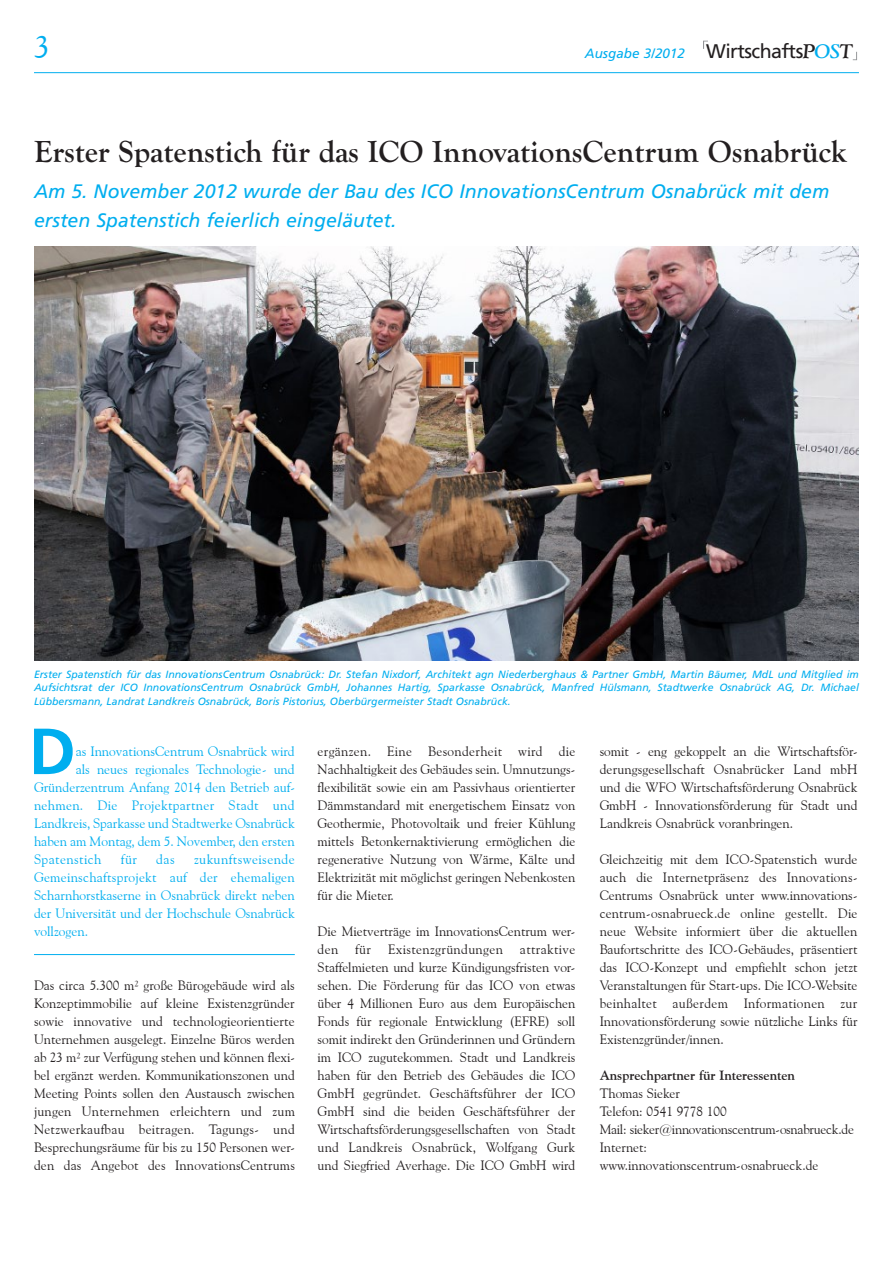
<style>
.page{position:relative;width:893px;height:1263px;background:#fff}
.page>*{position:absolute;margin:0;border:0;box-sizing:border-box;transform-origin:0 0}
.t1{font:700 65.1px "Frutiger";color:#00aeef}
.t2{font:700 31.5px "Goudy Old Sty T";color:#231f20}
.t3{font:31.5px "Goudy Old Style BT";color:#00aeef}
.t4{font:italic 19.5px/28.5px "Frutiger";color:#00aeef}
.t5{font:13.5px/18px "Goudy Old Style BT";color:#231f20;text-align:justify}
.t6{font:13.5px/18px "Goudy Old Style BT";color:#00aeef;text-align:justify}
.t7{font:13.5px "Goudy Old Style BT";letter-spacing:.02em;color:#00aeef}
.t8{font:700 13.5px "Goudy Old Style BT";color:#231f20}
.t9{font:italic 13.5px "Frutiger";color:#00aeef}
.t10{font:13.5px "Goudy Old Style BT";letter-spacing:.025em;color:#231f20}
.t11{font:13.5px "Goudy Old Style BT";letter-spacing:.03em;color:#00aeef}
.t12{font:italic 10.5px/13.5px "Frutiger";color:#00aeef;text-align:justify}
.s1{font-style:normal;font-size:19.65px;color:#231f20}
.s2{font-family:"Goudy Old Style Bold Italic BT";font-style:normal;font-size:19.65px;color:#231f20}
.s3{font-family:"Goudy Old Style Bold Italic BT";font-style:normal;font-size:19.65px}
</style>
<div class="page">
<svg style="left:703px;top:40px;width:5px;height:9px"></svg>
<hr style="left:34px;top:72px;width:825px;height:1px;background:#00aeef">
<hr style="left:34px;top:954px;width:261px;height:1px;background:#00aeef">
<img style="left:34px;top:247px;width:825px;height:413px">
<h2 class="t3" style="left:34px;top:28px;width:17px">3</h2>
<p class="t9" style="left:585px;top:46px;width:269px">Ausgabe 3/2012 <span class="s1">Wirtschafts</span><span class="s2">P</span><span class="s3">OS</span><span class="s2">T</span></p>
<h2 class="t2" style="left:34px;top:134px;width:815px">Erster Spatenstich für das ICO InnovationsCentrum Osnabrück</h2>
<h3 class="t4" style="left:34px;top:177px;width:797px">Am 5. November 2012 wurde der Bau des ICO InnovationsCentrum Osnabrück mit dem ersten Spatenstich feierlich eingeläutet.</h3>
<p class="t12" style="left:34px;top:667px;width:826px">Erster Spatenstich für das InnovationsCentrum Osnabrück: Dr. Stefan Nixdorf, Architekt agn Niederberghaus &amp; Partner GmbH, Martin Bäumer, MdL und Mitglied im Aufsichtsrat der ICO InnovationsCentrum Osnabrück GmbH, Johannes Hartig, Sparkasse Osnabrück, Manfred Hülsmann, Stadtwerke Osnabrück AG, Dr. Michael Lübbersmann, Landrat Landkreis Osnabrück, Boris Pistorius, Oberbürgermeister Stadt Osnabrück.</p>
<h1 class="t1" style="left:29px;top:713px;width:48px">D</h1>
<p class="t6" style="left:76px;top:742px;width:221px">as InnovationsCentrum Osnabrück wird</p>
<p class="t6" style="left:76px;top:760px;width:221px">als neues regionales Technologie- und</p>
<p class="t6" style="left:34px;top:778px;width:262px">Gründerzentrum Anfang 2014 den Betrieb auf-</p>
<p class="t7" style="left:34px;top:797px;width:262px">nehmen. Die Projektpartner Stadt und</p>
<p class="t6" style="left:34px;top:814px;width:262px">Landkreis, Sparkasse und Stadtwerke Osnabrück</p>
<p class="t6" style="left:34px;top:832px;width:262px">haben am Montag, dem 5. November, den ersten</p>
<p class="t11" style="left:34px;top:851px;width:69px">Spatenstich</p>
<p class="t6" style="left:121px;top:850px;width:18px">für</p>
<p class="t6" style="left:156px;top:850px;width:20px">das</p>
<p class="t6" style="left:34px;top:850px;width:262px;text-indent:160px">zukunftsweisende Gemeinschaftsprojekt auf der ehemaligen Scharnhorstkaserne in Osnabrück direkt neben der Universität und der Hochschule Osnabrück vollzogen.</p>
<p class="t5" style="left:34px;top:976px;width:262px">Das circa 5.300 m² große Bürogebäude wird als Konzeptimmobilie auf kleine Existenzgründer sowie innovative und technologieorientierte Unternehmen ausgelegt. Einzelne Büros werden ab 23 m² zur Verfügung stehen und können flexi&shy;bel ergänzt werden. Kommunikationszonen und Meeting Points sollen den Austausch zwischen jungen Unternehmen erleichtern und zum Netzwerkaufbau beitragen. Tagungs- und Besprechungsräume für bis zu 150 Personen wer&shy;den das Angebot des InnovationsCentrums</p>
<p class="t5" style="left:318px;top:742px;width:259px">ergänzen. Eine Besonderheit wird die Nachhaltigkeit des Gebäudes sein. Umnutzungs&shy;flexibilität sowie ein am Passivhaus orientierter Dämmstandard mit energetischem Einsatz von Geothermie, Photovoltaik und freier Kühlung mittels Betonkernaktivierung ermöglichen die regenerative Nutzung von Wärme, Kälte und Elektrizität mit möglichst geringen Nebenkosten für die Mieter.</p>
<p class="t5" style="left:318px;top:922px;width:259px">Die Mietverträge im InnovationsCentrum wer&shy;den</p>
<p class="t5" style="left:318px;top:940px;width:259px;text-indent:202px">attraktive Staffelmieten und kurze Kündigungsfristen vor&shy;sehen. Die Förderung für das ICO von etwas über 4 Millionen Euro aus dem Europäischen Fonds für regionale Entwicklung (EFRE) soll somit indirekt den Gründerinnen und Gründern im ICO zugutekommen. Stadt und Landkreis haben für den Betrieb des Gebäudes die ICO GmbH gegründet. Geschäftsführer der ICO GmbH sind die beiden Geschäftsführer der Wirtschaftsförderungsgesellschaften von Stadt und Landkreis Osnabrück, Wolfgang Gurk und Siegfried Averhage. Die ICO GmbH wird</p>
<p class="t5" style="left:355px;top:940px;width:17px">für</p>
<p class="t10" style="left:388px;top:941px;width:116px">Existenzgründungen</p>
<p class="t5" style="left:600px;top:742px;width:259px">somit - eng gekoppelt an die Wirtschaftsför&shy;derungsgesellschaft Osnabrücker Land mbH und die WFO Wirtschaftsförderung Osnabrück GmbH - Innovationsförderung für Stadt und Landkreis Osnabrück voranbringen.</p>
<p class="t5" style="left:600px;top:850px;width:259px">Gleichzeitig mit dem ICO-Spatenstich wurde auch die Internetpräsenz des Innovations-Centrums Osnabrück unter www.innovations&shy;centrum-osnabrueck.de online gestellt. Die neue Website informiert über die aktuellen Baufortschritte des ICO-Gebäudes, präsentiert das ICO-Konzept und empfiehlt schon jetzt Veranstaltungen für Start-ups. Die ICO-Website beinhaltet außerdem Informationen zur Innovationsförderung sowie nützliche Links für Existenzgründer/innen.</p>
<p class="t8" style="left:600px;top:1067px;width:197px">Ansprechpartner für Interessenten</p>
<p class="t5" style="left:600px;top:1084px;width:256px;text-align:left">Thomas Sieker<br>Telefon: 0541 9778 100<br>Mail: sieker@innovationscentrum-osnabrueck.de<br>Internet: www.innovationscentrum-osnabrueck.de</p>
</div>
